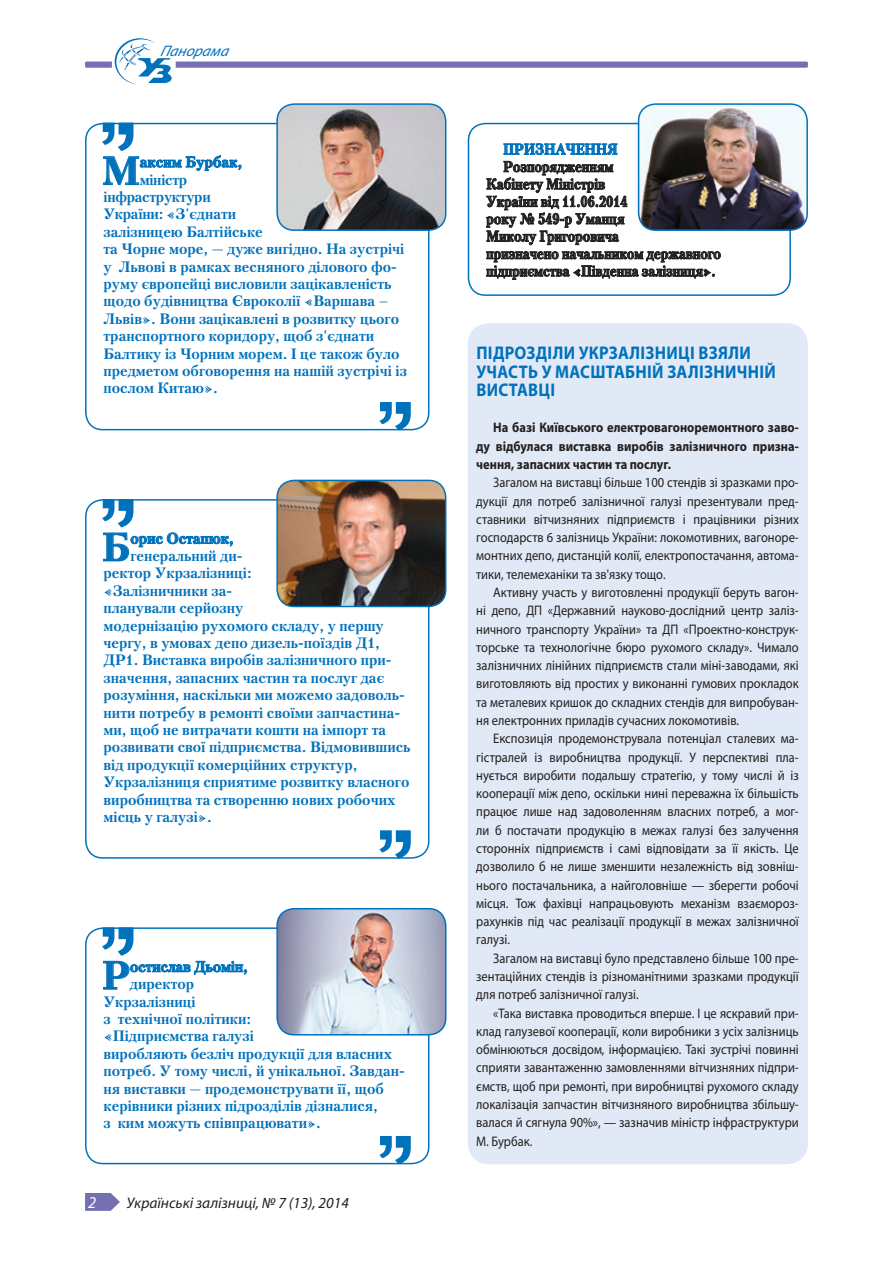
<style>
.page{position:relative;width:893px;height:1263px;background:#fff}
.page>*{position:absolute;margin:0;border:0;box-sizing:border-box;transform-origin:0 0}
.t1{font:700 39.9px "Petersburg C";color:#0072bc}
.t2{font:700 18.3px/18.3px "Myriad Pro";letter-spacing:.02em;color:#0072bc;scale:.9 1}
.t3{font:italic 16.5px "Myriad Pro";color:#fff}
.t4{font:italic 15.3px "Myriad Pro";color:#231f20}
.t5{font:italic 15.3px "Myriad Pro";color:#0072bc}
.t6{font:700 15px "Petersburg C";color:#0072bc}
.t7{font:700 15px/17.4px "Petersburg C";color:#231f20;scale:.9 1}
.t8{font:700 15px "Petersburg C";letter-spacing:-.02em;color:#0072bc}
.t9{font:700 15px "Petersburg C";color:#0072bc;scale:.9 1}
.t10{font:13.8px/18.3px "Myriad Pro";color:#231f20;text-align:justify;scale:.9 1}
.t11{font:700 13.8px/18.3px "Myriad Pro";color:#231f20;text-align:justify;scale:.9 1}
</style>
<div class="page">
<div style="left:85px;top:927px;width:344px;height:237px;border:2px solid #0072bc;border-radius:17px"></div>
<svg style="left:102px;top:927px;width:145px;height:62px"></svg>
<img style="left:277px;top:909px;width:169px;height:126px">
<div style="left:276px;top:908px;width:170px;height:127px;border:2px solid #0072bc;border-radius:17px"></div>
<svg style="left:379px;top:1136px;width:32px;height:28px"></svg>
<div style="left:85px;top:123px;width:344px;height:307px;border:2px solid #0072bc;border-radius:17px"></div>
<img style="left:279px;top:104px;width:167px;height:126px">
<div style="left:276px;top:103px;width:170px;height:128px;border:2px solid #0072bc;border-radius:17px"></div>
<svg style="left:379px;top:402px;width:32px;height:28px"></svg>
<svg style="left:486px;top:143px;width:235px;height:137px"></svg>
<div style="left:468px;top:123px;width:323px;height:173px;border:2px solid #0072bc;border-radius:17px"></div>
<img style="left:639px;top:104px;width:168px;height:126px">
<div style="left:638px;top:103px;width:170px;height:128px;border:2px solid #0072bc;border-radius:17px"></div>
<div style="left:85px;top:499px;width:344px;height:360px;border:2px solid #0072bc;border-radius:17px"></div>
<svg style="left:102px;top:499px;width:131px;height:62px"></svg>
<img style="left:277px;top:480px;width:169px;height:126px">
<div style="left:276px;top:480px;width:170px;height:127px;border:2px solid #0072bc;border-radius:17px"></div>
<svg style="left:379px;top:830px;width:32px;height:29px"></svg>
<div style="left:468px;top:323px;width:340px;height:841px;background:#e1e9f6;border-radius:21px"></div>
<svg style="left:102px;top:123px;width:139px;height:62px"></svg>
<div style="left:85px;top:62px;width:723px;height:6px;background:#756fb3;border-radius:2px"></div>
<div style="left:112px;top:60px;width:64px;height:9px;background:#fff;border-radius:2px"></div>
<svg style="left:115px;top:38px;width:57px;height:46px"></svg>
<svg style="left:85px;top:1193px;width:35px;height:18px"></svg>
<p class="t5" style="left:160px;top:41px;width:74px">Панорама</p>
<h1 class="t1" style="left:102px;top:148px;width:39px">М</h1>
<p class="t6" style="left:140px;top:153px;width:104px">аксим Бурбак,</p>
<p class="t8" style="left:140px;top:171px;width:49px">міністр</p>
<p class="t8" style="left:104px;top:188px;width:109px">інфраструктури</p>
<p class="t8" style="left:104px;top:206px;width:134px">України: «З'єднати</p>
<p class="t6" style="left:104px;top:223px;width:161px">залізницею Балтійське</p>
<p class="t6" style="left:104px;top:240px;width:302px">та Чорне море, — дуже вигідно. На зустрічі</p>
<p class="t6" style="left:104px;top:258px;width:295px">у Львові в рамках весняного ділового фо-</p>
<p class="t6" style="left:104px;top:275px;width:290px">руму європейці висловили зацікавленість</p>
<p class="t6" style="left:104px;top:293px;width:286px">щодо будівництва Євроколії «Варшава –</p>
<p class="t6" style="left:104px;top:310px;width:297px">Львів». Вони зацікавлені в розвитку цього</p>
<p class="t6" style="left:104px;top:327px;width:272px">транспортного коридору, щоб з'єднати</p>
<p class="t6" style="left:104px;top:345px;width:298px">Балтику із Чорним морем. І це також було</p>
<p class="t6" style="left:104px;top:362px;width:305px">предметом обговорення на нашій зустрічі із</p>
<p class="t6" style="left:104px;top:380px;width:116px">послом Китаю».</p>
<h1 class="t1" style="left:102px;top:524px;width:30px">Б</h1>
<p class="t6" style="left:130px;top:530px;width:105px">орис Остапюк,</p>
<p class="t6" style="left:130px;top:547px;width:114px">генеральний ди-</p>
<p class="t6" style="left:104px;top:564px;width:150px">ректор Укрзалізниці:</p>
<p class="t6" style="left:104px;top:582px;width:130px">«Залізничники за-</p>
<p class="t6" style="left:104px;top:599px;width:141px">планували серйозну</p>
<p class="t6" style="left:104px;top:617px;width:282px">модернізацію рухомого складу, у першу</p>
<p class="t6" style="left:104px;top:634px;width:278px">чергу, в умовах депо дизель-поїздів Д1,</p>
<p class="t6" style="left:104px;top:651px;width:289px">ДР1. Виставка виробів залізничного при-</p>
<p class="t6" style="left:104px;top:669px;width:282px">значення, запасних частин та послуг дає</p>
<p class="t6" style="left:104px;top:686px;width:303px">розуміння, наскільки ми можемо задоволь-</p>
<p class="t6" style="left:104px;top:704px;width:298px">нити потребу в ремонті своїми запчастина-</p>
<p class="t6" style="left:104px;top:721px;width:284px">ми, щоб не витрачати кошти на імпорт та</p>
<p class="t6" style="left:104px;top:738px;width:309px">розвивати свої підприємства. Відмовившись</p>
<p class="t6" style="left:104px;top:756px;width:255px">від продукції комерційних структур,</p>
<p class="t6" style="left:104px;top:773px;width:307px">Укрзалізниця сприятиме розвитку власного</p>
<p class="t6" style="left:104px;top:791px;width:293px">виробництва та створенню нових робочих</p>
<p class="t6" style="left:104px;top:808px;width:110px">місць у галузі».</p>
<h1 class="t1" style="left:102px;top:952px;width:30px">Р</h1>
<p class="t6" style="left:130px;top:958px;width:119px">остислав Дьомін,</p>
<p class="t6" style="left:130px;top:975px;width:66px">директор</p>
<p class="t6" style="left:104px;top:993px;width:94px">Укрзалізниці</p>
<p class="t6" style="left:104px;top:1010px;width:149px">з технічної політики:</p>
<p class="t6" style="left:104px;top:1027px;width:152px">«Підприємства галузі</p>
<p class="t6" style="left:104px;top:1045px;width:290px">виробляють безліч продукції для власних</p>
<p class="t6" style="left:104px;top:1062px;width:303px">потреб. У тому числі, й унікальної. Завдан-</p>
<p class="t6" style="left:104px;top:1080px;width:282px">ня виставки — продемонструвати її, щоб</p>
<p class="t6" style="left:104px;top:1097px;width:276px">керівники різних підрозділів дізналися,</p>
<p class="t6" style="left:104px;top:1114px;width:219px">з ким можуть співпрацювати».</p>
<p class="t3" style="left:88px;top:1192px;width:10px">2</p>
<p class="t4" style="left:127px;top:1193px;width:224px">Українські залізниці, № 7 (13), 2014</p>
<p class="t9" style="left:503px;top:141px;width:128px">ПРИЗНАЧЕННЯ</p>
<p class="t7" style="left:486px;top:158px;width:262px;text-indent:17px">Розпорядженням<br>Кабінету Міністрів<br>України від 11.06.2014<br>року № 549-р Уманця<br>Миколу Григоровича<br>призначено начальником державного підприємства «Південна залізниця».</p>
<h2 class="t2" style="left:476px;top:343px;width:334px">Підрозділи Укрзалізниці взяли участь у масштабній залізничній виставці</h2>
<p class="t11" style="left:476px;top:418px;width:360px;text-indent:17px">На базі Київського електровагоноремонтного заво&shy;ду відбулася виставка виробів залізничного призна&shy;чення, запасних частин та послуг.</p>
<p class="t10" style="left:476px;top:473px;width:360px;text-indent:17px">Загалом на виставці більше 100 стендів зі зразками про&shy;дукції для потреб залізничної галузі презентували пред&shy;ставники вітчизняних підприємств і працівники різних господарств 6 залізниць України: локомотивних, вагоноре&shy;монтних депо, дистанцій колії, електропостачання, автома&shy;тики, телемеханіки та зв'язку тощо.</p>
<p class="t10" style="left:476px;top:583px;width:360px;text-indent:17px">Активну участь у виготовленні продукції беруть вагон&shy;ні депо, ДП «Державний науково-дослідний центр заліз&shy;ничного транспорту України» та ДП «Проектно-конструк&shy;торське та технологічне бюро рухомого складу». Чимало залізничних лінійних підприємств стали міні-заводами, які виготовляють від простих у виконанні гумових прокладок та металевих кришок до складних стендів для випробуван&shy;ня електронних приладів сучасних локомотивів.</p>
<p class="t10" style="left:476px;top:729px;width:360px;text-indent:17px">Експозиція продемонструвала потенціал сталевих ма&shy;гістралей із виробництва продукції. У перспективі пла&shy;нується виробити подальшу стратегію, у тому числі й із кооперації між депо, оскільки нині переважна їх більшість працює лише над задоволенням власних потреб, а мог&shy;ли б постачати продукцію в межах галузі без залучення сторонніх підприємств і самі відповідати за її якість. Це дозволило б не лише зменшити незалежність від зовніш&shy;нього постачальника, а найголовніше — зберегти робочі місця. Тож фахівці напрацьовують механізм взаємороз&shy;рахунків під час реалізації продукції в межах залізничної галузі.</p>
<p class="t10" style="left:476px;top:949px;width:360px;text-indent:17px">Загалом на виставці було представлено більше 100 пре&shy;зентаційних стендів із різноманітними зразками продукції для потреб залізничної галузі.</p>
<p class="t10" style="left:476px;top:1004px;width:360px;text-indent:17px">«Така виставка проводиться вперше. І це яскравий при&shy;клад галузевої кооперації, коли виробники з усіх залізниць обмінюються досвідом, інформацією. Такі зустрічі повинні сприяти завантаженню замовленнями вітчизняних підпри&shy;ємств, щоб при ремонті, при виробництві рухомого складу локалізація запчастин вітчизняного виробництва збільшу&shy;валася й сягнула 90%», — зазначив міністр інфраструктури М. Бурбак.</p>
</div>
